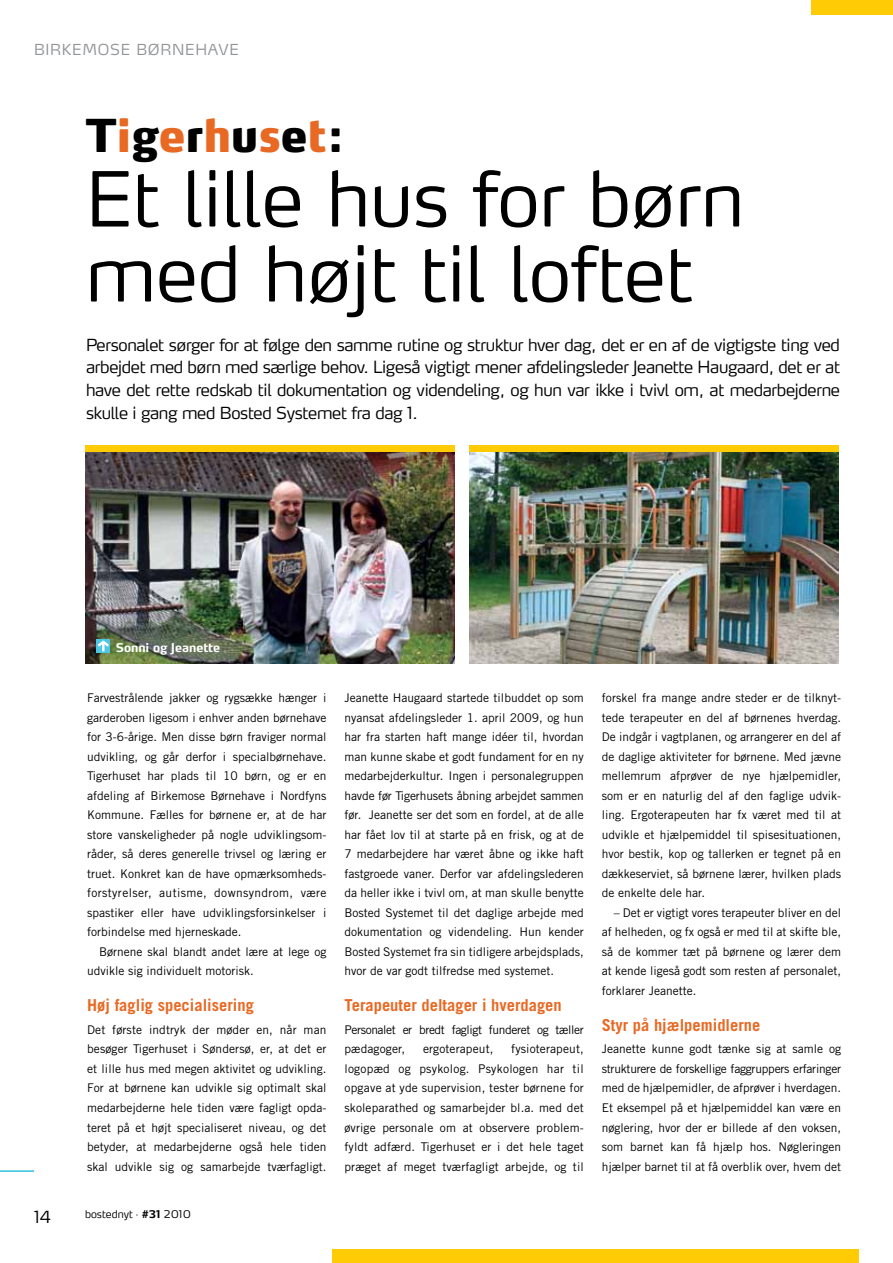
<style>
.page{position:relative;width:893px;height:1263px;background:#fff}
.page>*{position:absolute;margin:0;border:0;box-sizing:border-box;transform-origin:0 0}
.t1{font:300 75px/75px "Max LF";color:#000}
.t2{font:900 44.85px "Max LF";letter-spacing:-.01em;color:#000}
.t3{font:300 16.5px/22.5px "Max LF";letter-spacing:-.02em;color:#000;text-align:justify}
.t4{font:700 16.5px "Trade Gothic LT Std";color:#e86923}
.t5{font:300 15px "Max LF";letter-spacing:.05em;color:#939598}
.t6{font:12px/19.5px "Trade Gothic LT Std";color:#000;text-align:justify}
.t7{font:12px/19.5px "Trade Gothic LT Std";letter-spacing:-.03em;color:#000}
.t8{font:700 12px "Max";letter-spacing:-.005em;color:#fff}
.t9{font:300 10.5px "Max LF";letter-spacing:.02em;color:#000}
.s1{color:#e86923}
.s2{font-weight:700}
</style>
<div class="page">
<hr style="left:0;top:1170px;width:34px;height:2px;background:#4dc7e4">
<div style="left:333px;top:1249px;width:526px;height:14px;background:#ffcb05"></div>
<div style="left:812px;top:0;width:81px;height:14px;background:#ffcb05"></div>
<img style="left:85px;top:451px;width:370px;height:212px">
<img style="left:469px;top:451px;width:370px;height:212px">
<div style="left:85px;top:445px;width:370px;height:6px;background:#ffcb05"></div>
<div style="left:469px;top:445px;width:370px;height:6px;background:#ffcb05"></div>
<div style="left:96px;top:639px;width:14px;height:14px;background:#4dc7e4"></div>
<svg style="left:98px;top:641px;width:11px;height:10px"></svg>
<p class="t5" style="left:34px;top:40px;width:206px">Birkemose Børnehave</p>
<h2 class="t2" style="left:86px;top:107px;width:260px">T<span class="s1">i</span>g<span class="s1">e</span>r<span class="s1">h</span>u<span class="s1">s</span>e<span class="s1">t</span>:</h2>
<h1 class="t1" style="left:86px;top:160px;width:660px">Et lille hus for børn med højt til loftet</h1>
<p class="t3" style="left:86px;top:333px;width:755px">Personalet sørger for at følge den samme rutine og struktur hver dag, det er en af de vigtigste ting ved arbejdet med børn med særlige behov. Ligeså vigtigt mener afdelingsleder Jeanette Haugaard, det er at have det rette redskab til dokumentation og videndeling, og hun var ikke i tvivl om, at medarbejderne skulle i gang med Bosted Systemet fra dag 1.</p>
<p class="t8" style="left:116px;top:640px;width:106px">Sonni og Jeanette</p>
<p class="t6" style="left:87px;top:688px;width:241px">Farvestrålende jakker og rygsække hænger i garderoben ligesom i enhver anden børnehave for 3-6-årige. Men disse børn fraviger normal udvikling, og går derfor i specialbørnehave.<br>Tigerhuset har plads til 10 børn, og er en afdeling af Birkemose Børnehave i Nordfyns Kommune. Fælles for børnene er, at de har store vanskeligheder på nogle udviklingsom&shy;råder, så deres generelle trivsel og læring er truet. Konkret kan de have opmærksomheds&shy;forstyrelser, autisme, downsyndrom, være spastiker eller have udviklingsforsinkelser i forbindelse med hjerneskade.</p>
<p class="t6" style="left:87px;top:942px;width:241px;text-indent:12px">Børnene skal blandt andet lære at lege og udvikle sig individuelt motorisk.</p>
<h3 class="t4" style="left:87px;top:995px;width:168px">Høj faglig specialisering</h3>
<p class="t6" style="left:87px;top:1020px;width:241px">Det første indtryk der møder en, når man besøger Tigerhuset i Søndersø, er, at det er et lille hus med megen aktivitet og udvikling.<br>For at børnene kan udvikle sig optimalt skal medarbejderne hele tiden være fagligt opda&shy;teret på et højt specialiseret niveau, og det betyder, at medarbejderne også hele tiden skal udvikle sig og samarbejde tværfagligt.</p>
<h3 class="t3" style="left:34px;top:1205px;width:19px">14</h3>
<p class="t9" style="left:85px;top:1207px;width:107px">bostednyt · <span class="s2">#31</span> 2010</p>
<p class="t6" style="left:344px;top:688px;width:241px">Jeanette Haugaard startede tilbuddet op som nyansat afdelingsleder 1. april 2009, og hun har fra starten haft mange idéer til, hvordan man kunne skabe et godt fundament for en ny medarbejderkultur. Ingen i personalegruppen havde før Tigerhusets åbning arbejdet sammen før. Jeanette ser det som en fordel, at de alle har fået lov til at starte på en frisk, og at de 7 medarbejdere har været åbne og ikke haft fastgroede vaner. Derfor var afdelingslederen da heller ikke i tvivl om, at man skulle benytte Bosted Systemet til det daglige arbejde med dokumentation og videndeling. Hun kender Bosted Systemet fra sin tidligere arbejdsplads, hvor de var godt tilfredse med systemet.</p>
<h3 class="t4" style="left:344px;top:995px;width:219px">Terapeuter deltager i hverdagen</h3>
<p class="t7" style="left:344px;top:1020px;width:241px">Personalet er bredt fagligt funderet og tæller pædagoger,</p>
<p class="t6" style="left:344px;top:1039px;width:241px;text-indent:167px">fysioterapeut, logopæd og psykolog. Psykologen har til opgave at yde supervision, tester børnene for skoleparathed og samarbejder bl.a. med det øvrige personale om at observere problem&shy;fyldt adfærd. Tigerhuset er i det hele taget præget af meget tværfagligt arbejde, og til</p>
<p class="t6" style="left:423px;top:1039px;width:72px">ergoterapeut,</p>
<p class="t6" style="left:602px;top:688px;width:241px">forskel fra mange andre steder er de tilknyt&shy;tede terapeuter en del af børnenes hverdag.<br>De indgår i vagtplanen, og arrangerer en del af de daglige aktiviteter for børnene. Med jævne mellemrum afprøver de nye hjælpemidler, som er en naturlig del af den faglige udvik&shy;ling. Ergoterapeuten har fx været med til at udvikle et hjælpemiddel til spisesituationen, hvor bestik, kop og tallerken er tegnet på en dækkeserviet, så børnene lærer, hvilken plads de enkelte dele har.</p>
<p class="t6" style="left:602px;top:903px;width:241px;text-indent:12px">– Det er vigtigt vores terapeuter bliver en del af helheden, og fx også er med til at skifte ble, så de kommer tæt på børnene og lærer dem at kende ligeså godt som resten af personalet, forklarer Jeanette.</p>
<h3 class="t4" style="left:602px;top:1015px;width:160px">Styr på hjælpemidlerne</h3>
<p class="t6" style="left:602px;top:1039px;width:241px">Jeanette kunne godt tænke sig at samle og strukturere de forskellige faggruppers erfaringer med de hjælpemidler, de afprøver i hverdagen.<br>Et eksempel på et hjælpemiddel kan være en nøglering, hvor der er billede af den voksen, som barnet kan få hjælp hos. Nøgleringen hjælper barnet til at få overblik over, hvem det</p>
</div>
